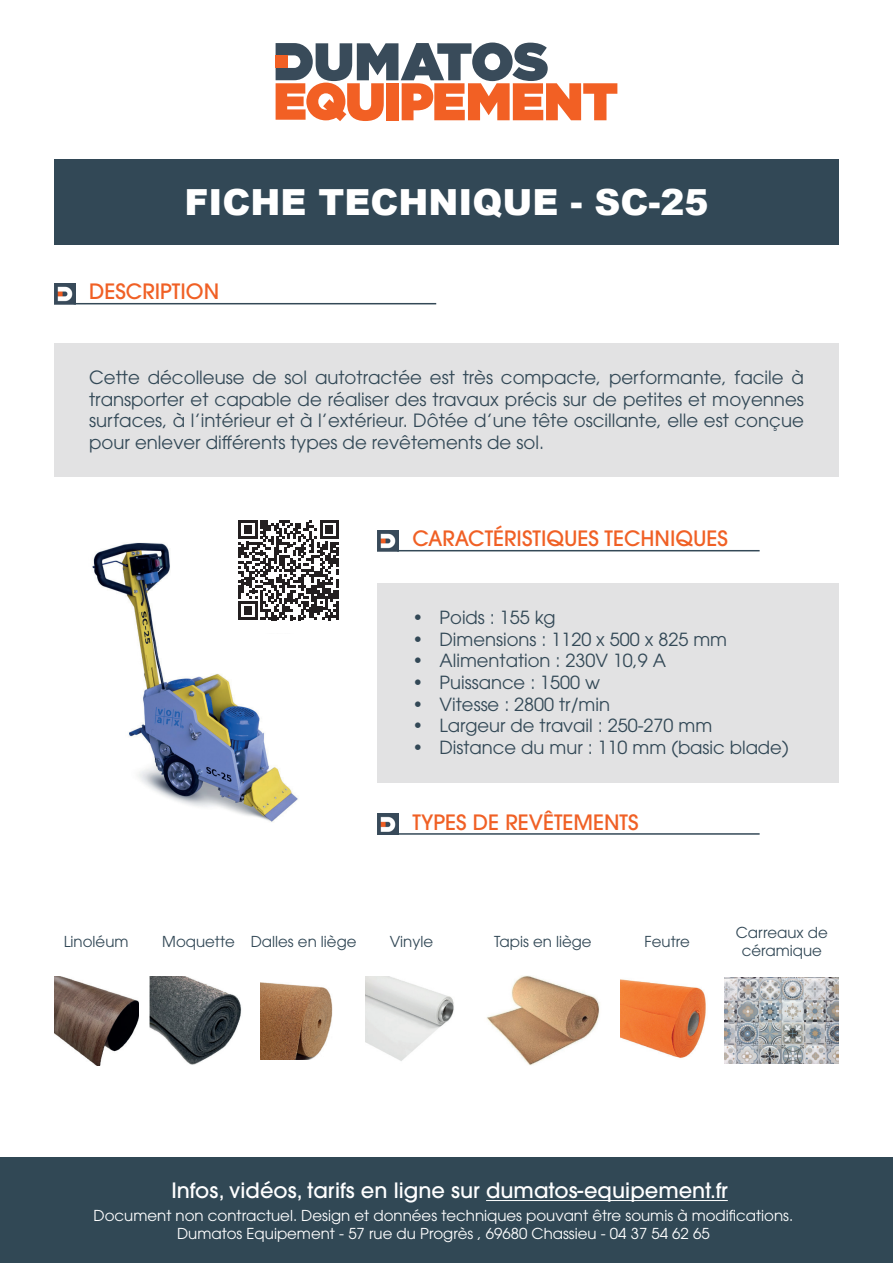
<style>
.page{position:relative;width:893px;height:1263px;background:#fff}
.page>*{position:absolute;margin:0;border:0;box-sizing:border-box;transform-origin:0 0}
.t1{font:900 36px "Arial";color:#fff}
.t2{font:500 21px "ITC Avant Garde Pro";color:#f06025}
.t3{font:500 21px "ITC Avant Garde Pro";color:#fff}
.t4{font:18.15px/21.8px "ITC Avant Garde Pro";color:#324856;text-align:justify}
.t5{font:18px "ITC Avant Garde Pro";color:#324856}
.t6{font:15px/18px "ITC Avant Garde Pro";color:#fff;text-align:center}
.t7{font:15px "ITC Avant Garde Pro";color:#324856}
</style>
<div class="page">
<div style="left:0;top:1157px;width:893px;height:106px;background:#314855"></div>
<hr style="left:486px;top:1200px;width:242px;height:1px;background:#fff">
<img style="left:54px;top:284px;width:21px;height:20px">
<img style="left:377px;top:531px;width:21px;height:20px">
<img style="left:377px;top:814px;width:21px;height:21px">
<hr style="left:74px;top:303px;width:362px;height:1px;background:#344957">
<hr style="left:397px;top:550px;width:363px;height:1px;background:#344957">
<hr style="left:397px;top:833px;width:363px;height:2px;background:#344957">
<svg style="left:276px;top:43px;width:341px;height:78px"></svg>
<div style="left:54px;top:160px;width:785px;height:85px;background:#324856"></div>
<div style="left:54px;top:343px;width:785px;height:133px;background:#e2e2e3"></div>
<div style="left:377px;top:583px;width:462px;height:199px;background:#e2e2e3"></div>
<img style="left:92px;top:542px;width:206px;height:280px">
<div style="left:225px;top:507px;width:127px;height:126px;background:#fff"></div>
<svg style="left:238px;top:520px;width:101px;height:100px"></svg>
<hr style="left:336px;top:601px;width:3px;height:19px;background:#231f20">
<img style="left:54px;top:976px;width:84px;height:89px">
<img style="left:260px;top:982px;width:73px;height:77px">
<img style="left:365px;top:976px;width:89px;height:85px">
<img style="left:149px;top:976px;width:93px;height:89px">
<img style="left:620px;top:979px;width:86px;height:79px">
<img style="left:725px;top:977px;width:114px;height:86px">
<img style="left:487px;top:975px;width:113px;height:90px">
<p class="t1" style="left:184px;top:176px;width:525px">FICHE TECHNIQUE - SC-25</p>
<p class="t2" style="left:89px;top:278px;width:132px">DESCRIPTION</p>
<p class="t4" style="left:89px;top:366px;width:716px">Cette décolleuse de sol autotractée est très compacte, performante, facile à transporter et capable de réaliser des travaux précis sur de petites et moyennes surfaces, à l’intérieur et à l’extérieur. Dôtée d’une tête oscillante, elle est conçue pour enlever différents types de revêtements de sol.</p>
<p class="t2" style="left:413px;top:525px;width:317px">CARACTÉRISTIQUES TECHNIQUES</p>
<p class="t5" style="left:413px;top:606px;width:145px">• Poids : 155 kg</p>
<p class="t5" style="left:413px;top:628px;width:316px">• Dimensions : 1120 x 500 x 825 mm</p>
<p class="t5" style="left:413px;top:650px;width:255px">• Alimentation : 230V 10,9 A</p>
<p class="t5" style="left:413px;top:671px;width:189px">• Puissance : 1500 w</p>
<p class="t5" style="left:413px;top:693px;width:199px">• Vitesse : 2800 tr/min</p>
<p class="t5" style="left:413px;top:714px;width:301px">• Largeur de travail : 250-270 mm</p>
<p class="t5" style="left:413px;top:736px;width:378px">• Distance du mur : 110 mm (basic blade)</p>
<p class="t2" style="left:413px;top:808px;width:228px">TYPES DE REVÊTEMENTS</p>
<p class="t7" style="left:64px;top:932px;width:66px">Linoléum</p>
<p class="t7" style="left:162px;top:932px;width:74px">Moquette</p>
<p class="t7" style="left:251px;top:932px;width:107px">Dalles en liège</p>
<p class="t7" style="left:494px;top:932px;width:99px">Tapis en liège</p>
<p class="t7" style="left:390px;top:932px;width:45px">Vinyle</p>
<p class="t7" style="left:644px;top:932px;width:47px">Feutre</p>
<p class="t7" style="left:736px;top:923px;width:94px">Carreaux de</p>
<p class="t7" style="left:742px;top:941px;width:82px">céramique</p>
<p class="t3" style="left:171px;top:1177px;width:558px">Infos, vidéos, tarifs en ligne sur dumatos-equipement.fr</p>
<p class="t6" style="left:94px;top:1206px;width:701px">Document non contractuel. Design et données techniques pouvant être soumis à modifications.<br>Dumatos Equipement - 57 rue du Progrès , 69680 Chassieu - 04 37 54 62 65</p>
</div>
